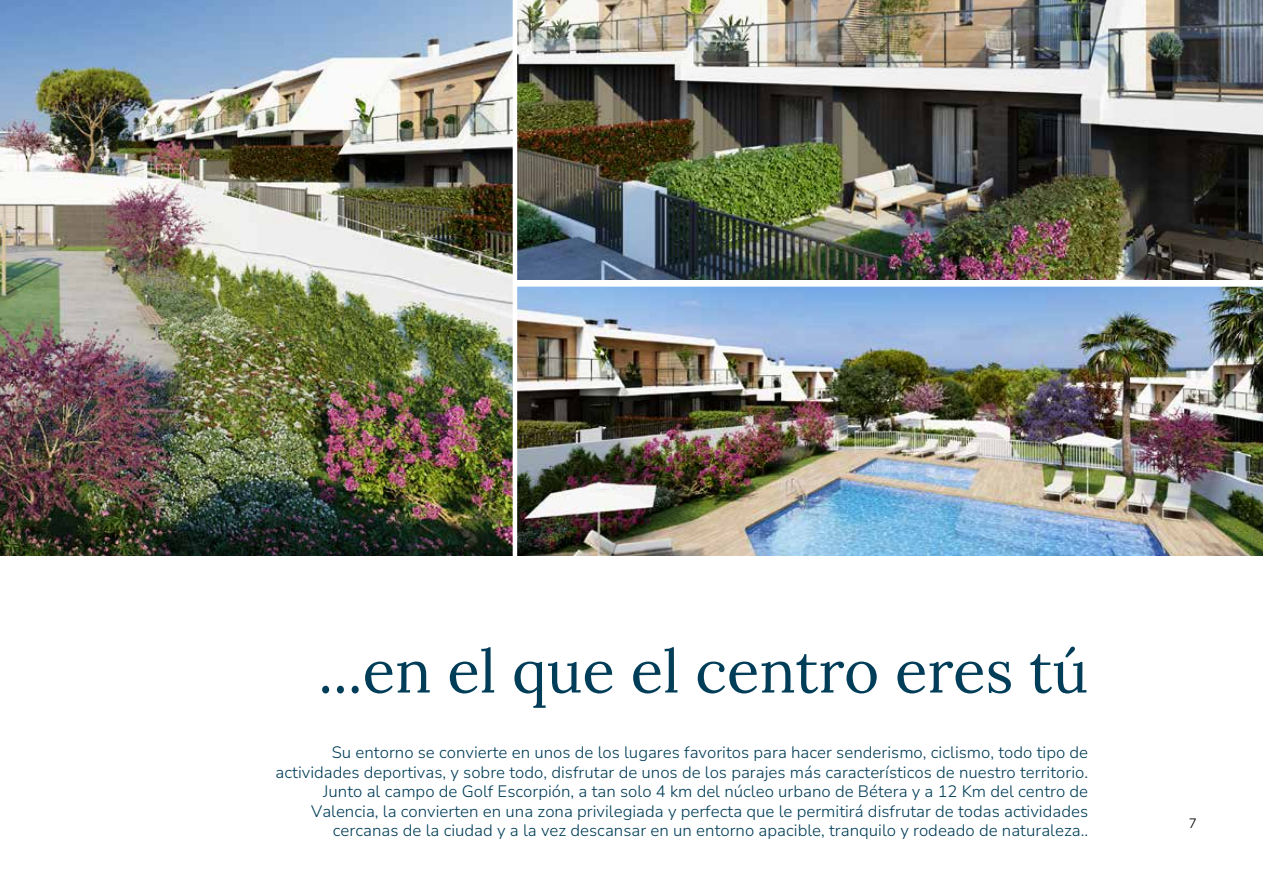
<style>
.page{position:relative;width:1263px;height:893px;background:#fff}
.page>*{position:absolute;margin:0;border:0;box-sizing:border-box;transform-origin:0 0}
.t1{font:60px "Lora";color:#003d58}
.t2{font:200 16.5px/19.5px "Nunito Sans 12 pt";color:#003d58;text-align:right}
.t3{font:200 13.5px "Nunito Sans 12 pt";color:#000}
</style>
<div class="page">
<img style="left:517px;top:0;width:746px;height:279px">
<img style="left:517px;top:287px;width:746px;height:269px">
<img style="left:0;top:0;width:512px;height:556px">
<h1 class="t1" style="left:318px;top:626px;width:771px">...en el que el centro eres tú</h1>
<p class="t2" style="left:276px;top:742px;width:814px">Su entorno se convierte en unos de los lugares favoritos para hacer senderismo, ciclismo, todo tipo de actividades deportivas, y sobre todo, disfrutar de unos de los parajes más característicos de nuestro territorio.<br>Junto al campo de Golf Escorpión, a tan solo 4 km del núcleo urbano de Bétera y a 12 Km del centro de Valencia, la convierten en una zona privilegiada y perfecta que le permitirá disfrutar de todas actividades cercanas de la ciudad y a la vez descansar en un entorno apacible, tranquilo y rodeado de naturaleza..</p>
<p class="t3" style="left:1189px;top:814px;width:10px">7</p>
</div>
